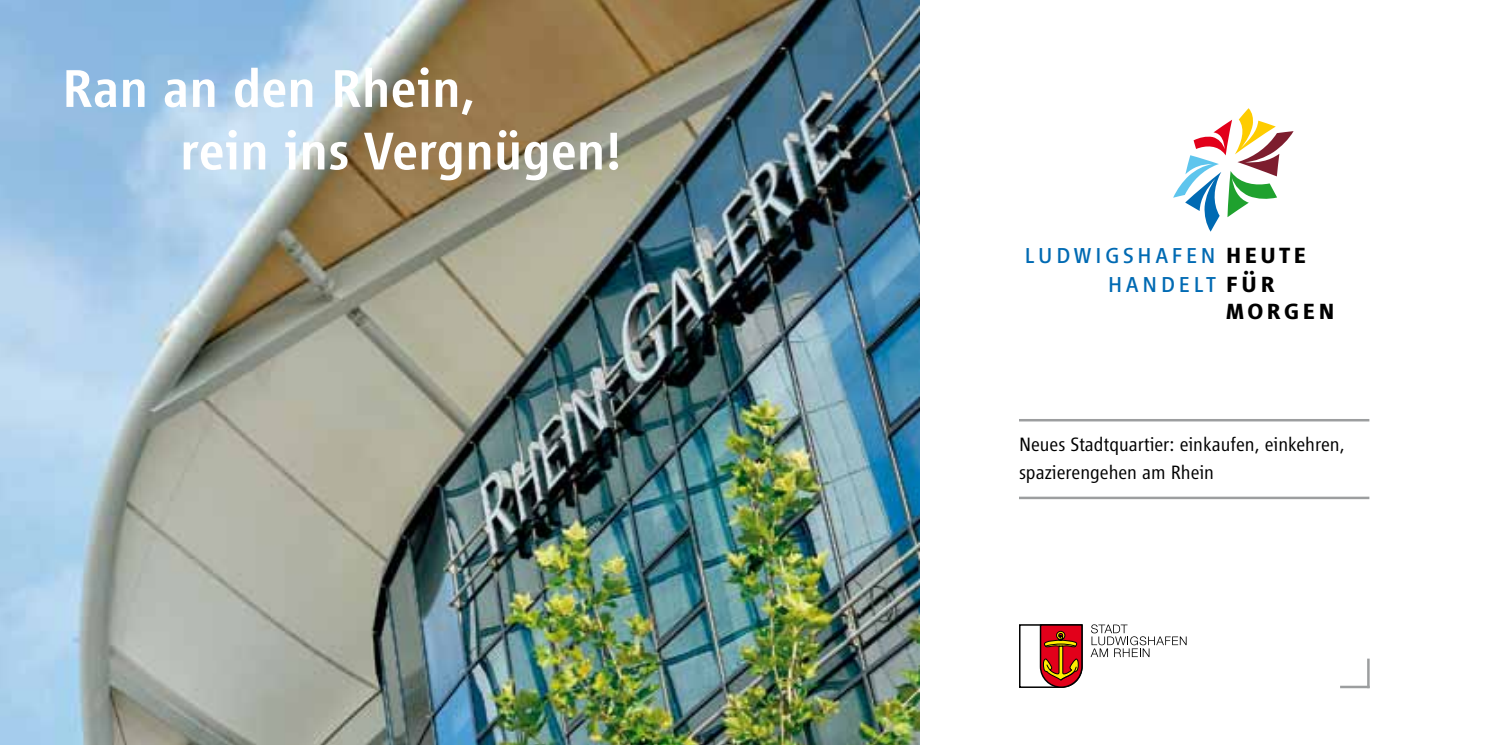
<style>
.page{position:relative;width:1489px;height:745px;background:#fff}
.page>*{position:absolute;margin:0;border:0;box-sizing:border-box;transform-origin:0 0}
.t1{font:500 55px/62.5px "Vialog";color:#fff}
.t2{font:300 29.75px/29px "Vialog SC";letter-spacing:.11em;color:#006ab3}
.t3{font:500 29.75px "Vialog SC";letter-spacing:.1em;color:#000}
.t4{font:300 20px/27.5px "Vialog";color:#000}
.s1{font-weight:500;color:#000}
</style>
<div class="page">
<img style="left:0;top:0;width:919px;height:744px">
<hr style="left:1339px;top:685px;width:30px;height:2px;background:#9c9e9f">
<hr style="left:1366px;top:658px;width:3px;height:29px;background:#9c9e9f">
<svg style="left:1173px;top:108px;width:120px;height:123px"></svg>
<hr style="left:1018px;top:418px;width:351px;height:3px;background:#9c9e9f">
<hr style="left:1018px;top:496px;width:351px;height:3px;background:#9c9e9f">
<svg style="left:1019px;top:624px;width:64px;height:63px"></svg>
<svg style="left:1091px;top:624px;width:95px;height:32px"></svg>
<h1 class="t1" style="left:180px;top:57px;width:443px;text-indent:-118px">Ran an den Rhein,<br>rein ins Vergnügen!</h1>
<h2 class="t2" style="left:1107px;top:238px;width:200px;text-indent:-83px">ludwigshafen <span class="s1">heute </span>handelt <span class="s1">für</span></h2>
<h2 class="t3" style="left:1225px;top:292px;width:111px">morgen</h2>
<p class="t4" style="left:1018px;top:430px;width:327px">Neues Stadtquartier: einkaufen, einkehren, spazierengehen am Rhein</p>
</div>
